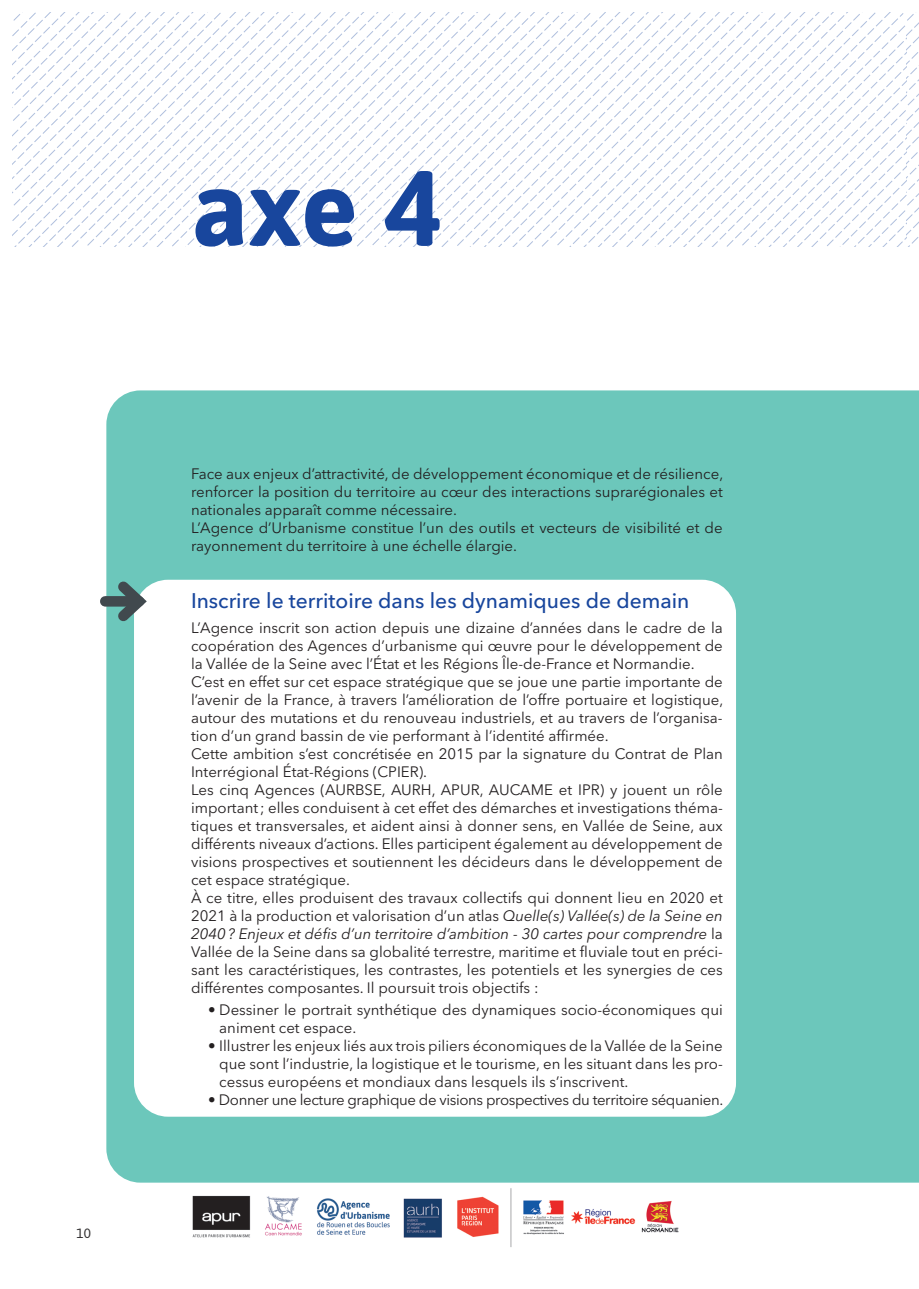
<style>
.page{position:relative;width:919px;height:1289px;background:#fff}
.page>*{position:absolute;margin:0;border:0;box-sizing:border-box;transform-origin:0 0}
.t1{font:700 106.35px "Asap";color:#18469d}
.t2{font:500 21px "Avenir Next LT Pro";color:#18469d}
.t3{font:15px/18px "Avenir Next LT Pro";color:#231f20}
.t4{font:15px "Avenir Next LT Pro";letter-spacing:-.025em;color:#231f20}
.t5{font:13.5px "Asap";color:#312f30}
.s1{font-style:italic}
</style>
<div class="page">
<div style="left:106px;top:390px;width:812px;height:792px;background:#6cc7bb"></div>
<div style="left:134px;top:579px;width:602px;height:537px;background:#fff;border-radius:34px"></div>
<svg style="left:19px;top:13px;width:899px;height:234px"></svg>
<div style="left:105px;top:596px;width:34px;height:10px;background:#41494e"></div>
<svg style="left:108px;top:572px;width:46px;height:58px"></svg>
<img style="left:192px;top:1188px;width:487px;height:59px">
<p class="t5" style="left:77px;top:1223px;width:16px">10</p>
<h1 class="t1" style="left:191px;top:133px;width:251px">axe 4</h1>
<p class="t3" style="left:191px;top:465px;width:533px">Face aux enjeux d’attractivité, de développement économique et de résilience, renforcer la position du territoire au cœur des interactions suprarégionales et nationales apparaît comme nécessaire.<br>L’Agence d’Urbanisme constitue l’un des outils et vecteurs de visibilité et de rayonnement du territoire à une échelle élargie.</p>
<h2 class="t2" style="left:191px;top:588px;width:500px">Inscrire le territoire dans les dynamiques de demain</h2>
<p class="t3" style="left:191px;top:618px;width:534px">L’Agence inscrit son action depuis une dizaine d’années dans le cadre de la coopération des Agences d’urbanisme qui œuvre pour le développement de la Vallée de la Seine avec l’État et les Régions Île-de-France et Normandie.<br>C’est en effet sur cet espace stratégique que se joue une partie importante de l’avenir de la France, à travers l’amélioration de l’offre portuaire et logistique, autour des mutations et du renouveau industriels, et au travers de l’organisa&shy;tion d’un grand bassin de vie performant à l’identité affirmée.<br>Cette ambition s’est concrétisée en 2015 par la signature du Contrat de Plan Interrégional État-Régions (CPIER).<br>Les cinq Agences (AURBSE, AURH, APUR, AUCAME et IPR) y jouent un rôle important; elles conduisent à cet effet des démarches et investigations théma&shy;tiques et transversales, et aident ainsi à donner sens, en Vallée de Seine, aux différents niveaux d’actions. Elles participent également au développement de visions prospectives et soutiennent les décideurs dans le développement de cet espace stratégique.<br>À ce titre, elles produisent des travaux collectifs qui donnent lieu en 2020 et 2021 à la production et valorisation d’un atlas <span class="s1">Quelle(s) Vallée(s) de la Seine en 2040? Enjeux et défis d’un territoire d’ambition - 30 cartes pour comprendre</span> la Vallée de la Seine dans sa globalité terrestre, maritime et fluviale tout en préci&shy;sant les caractéristiques, les contrastes, les potentiels et les synergies de ces différentes composantes. Il poursuit trois objectifs :</p>
<p class="t3" style="left:219px;top:1000px;width:505px;text-indent:-11px">• Dessiner le portrait synthétique des dynamiques socio-économiques qui animent cet espace.</p>
<p class="t3" style="left:219px;top:1036px;width:505px;text-align:justify;text-indent:-11px">• Illustrer les enjeux liés aux trois piliers économiques de la Vallée de la Seine que sont l’industrie, la logistique et le tourisme, en les situant dans les pro&shy;cessus européens et mondiaux dans lesquels ils s’inscrivent.</p>
<p class="t4" style="left:208px;top:1090px;width:516px">• Donner une lecture graphique de visions prospectives du territoire séquanien.</p>
</div>
